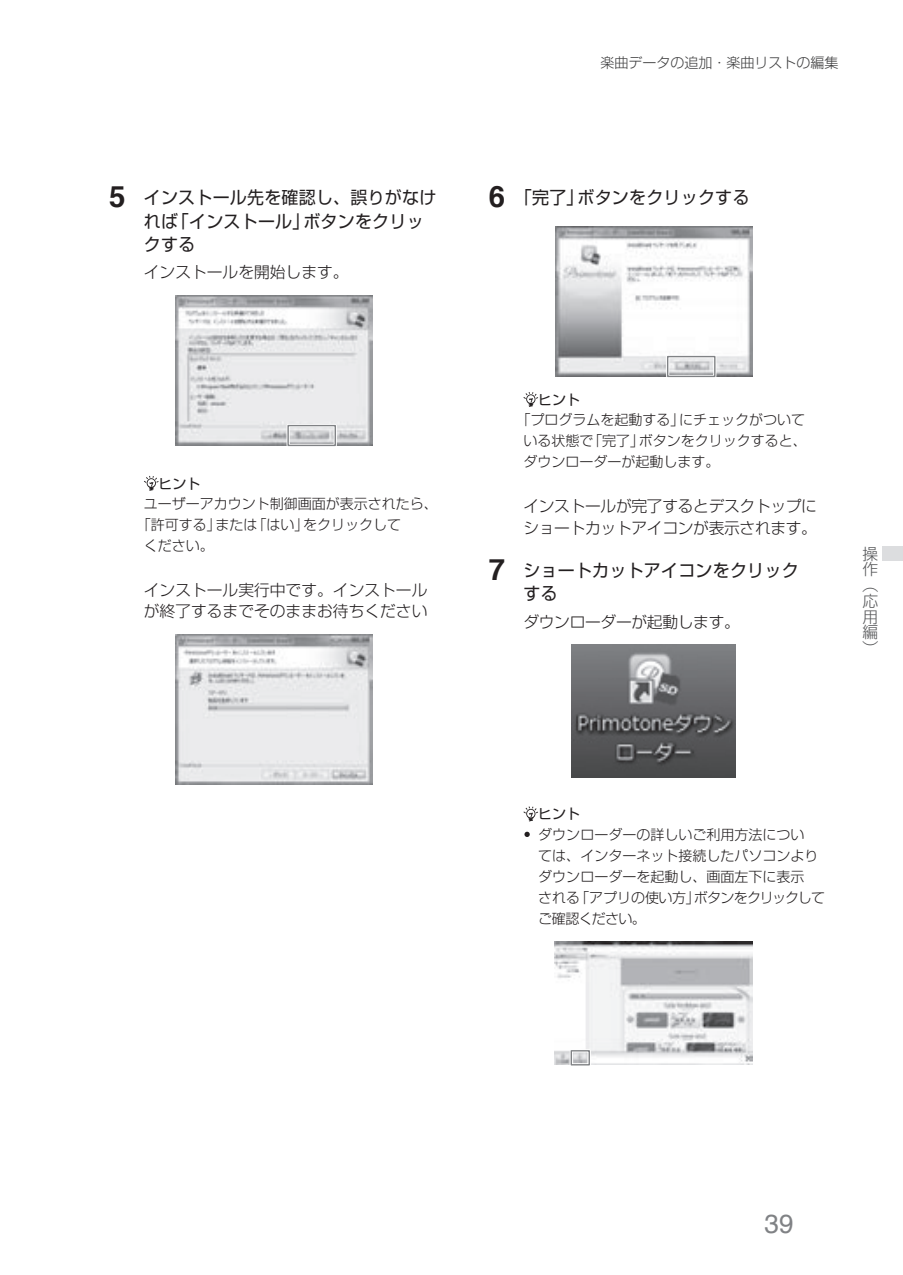
<style>
.page{position:relative;width:903px;height:1275px;background:#fff}
.page>*{position:absolute;margin:0;border:0;box-sizing:border-box;transform-origin:0 0}
.t1{font:26.25px "Helvetica";color:#808285}
.t2{font:17.5px/23.6px "Shin Go Pro";letter-spacing:.015em;color:#231f20}
.t3{font:300 15.75px/21.9px "Shin Go Pro";letter-spacing:-.02em;color:#231f20}
.t4{font:300 15.75px/21.9px "Shin Go Pro";color:#231f20}
.t5{font:300 15.75px "Shin Go Pro";color:#57585a}
.t6{font:300 14px/21px "Shin Go Pro";color:#231f20}
.t7{font:300 14px "Shin Go Pro";color:#3e3e3f}
.t8{font:14px "Shin Go Pro";color:#231f20}
.s1{font-family:"Helvetica";font-weight:700;font-size:29.4px}
</style>
<div class="page">
<img style="left:175px;top:295px;width:198px;height:150px">
<div style="left:287px;top:424px;width:50px;height:23px;border:3px solid #fff"></div>
<div style="left:287px;top:425px;width:49px;height:21px;border:1px solid #808285"></div>
<svg style="left:144px;top:476px;width:15px;height:15px"></svg>
<img style="left:176px;top:634px;width:196px;height:151px">
<img style="left:555px;top:226px;width:197px;height:151px">
<div style="left:666px;top:355px;width:50px;height:23px;border:3px solid #fff"></div>
<div style="left:667px;top:356px;width:48px;height:21px;border:1px solid #808285"></div>
<svg style="left:523px;top:392px;width:15px;height:15px"></svg>
<img style="left:571px;top:645px;width:165px;height:133px">
<svg style="left:523px;top:806px;width:15px;height:15px"></svg>
<svg style="left:524px;top:832px;width:6px;height:5px"></svg>
<img style="left:555px;top:941px;width:197px;height:124px">
<div style="left:570px;top:1049px;width:21px;height:17px;border:3px solid #fff"></div>
<div style="left:570px;top:1050px;width:20px;height:15px;border:1px solid #808285"></div>
<div style="left:882px;top:546px;width:21px;height:15px;background:#dcdddf"></div>
<p class="t2" style="left:144px;top:183px;width:294px;text-indent:-35px"><span class="s1">5</span> インストール先を確認し、誤りがなければ「インストール」ボタンをクリックする</p>
<p class="t4" style="left:144px;top:259px;width:206px">インストールを開始します。</p>
<p class="t8" style="left:159px;top:472px;width:43px">ヒント</p>
<p class="t6" style="left:144px;top:492px;width:295px">ユーザーアカウント制御画面が表示されたら、</p>
<p class="t6" style="left:137px;top:513px;width:266px">「許可する」または「はい」をクリックして</p>
<p class="t6" style="left:144px;top:534px;width:71px">ください。</p>
<p class="t4" style="left:144px;top:577px;width:285px">インストール実行中です。インストールが終了するまでそのままお待ちください</p>
<p class="t7" style="left:600px;top:51px;width:239px">楽曲データの追加・楽曲リストの編集</p>
<p class="t2" style="left:489px;top:183px;width:262px"><span class="s1">6</span> 「完了」ボタンをクリックする</p>
<p class="t8" style="left:538px;top:388px;width:43px">ヒント</p>
<p class="t6" style="left:523px;top:408px;width:285px;text-indent:-7px">「プログラムを起動する」にチェックがついている状態で「完了」ボタンをクリックすると、ダウンローダーが起動します。</p>
<p class="t3" style="left:523px;top:493px;width:295px">インストールが完了するとデスクトップにショートカットアイコンが表示されます。</p>
<p class="t2" style="left:523px;top:556px;width:277px;text-indent:-35px"><span class="s1">7</span> ショートカットアイコンをクリックする</p>
<p class="t3" style="left:523px;top:609px;width:218px">ダウンローダーが起動します。</p>
<p class="t5" style="left:862px;top:541px;width:17px">操</p>
<p class="t5" style="left:862px;top:556px;width:17px">作</p>
<p class="t5" style="left:862px;top:572px;width:17px">（</p>
<p class="t5" style="left:862px;top:588px;width:17px">応</p>
<p class="t5" style="left:862px;top:604px;width:17px">用</p>
<p class="t5" style="left:862px;top:619px;width:17px">編</p>
<p class="t5" style="left:862px;top:635px;width:17px">）</p>
<p class="t8" style="left:538px;top:802px;width:43px">ヒント</p>
<p class="t6" style="left:538px;top:822px;width:288px">ダウンローダーの詳しいご利用方法につい<br>ては、インターネット接続したパソコンよりダウンローダーを起動し、画面左下に表示<br>される「アプリの使い方」ボタンをクリックしてご確認ください。</p>
<h1 class="t1" style="left:765px;top:1204px;width:31px">39</h1>
</div>
